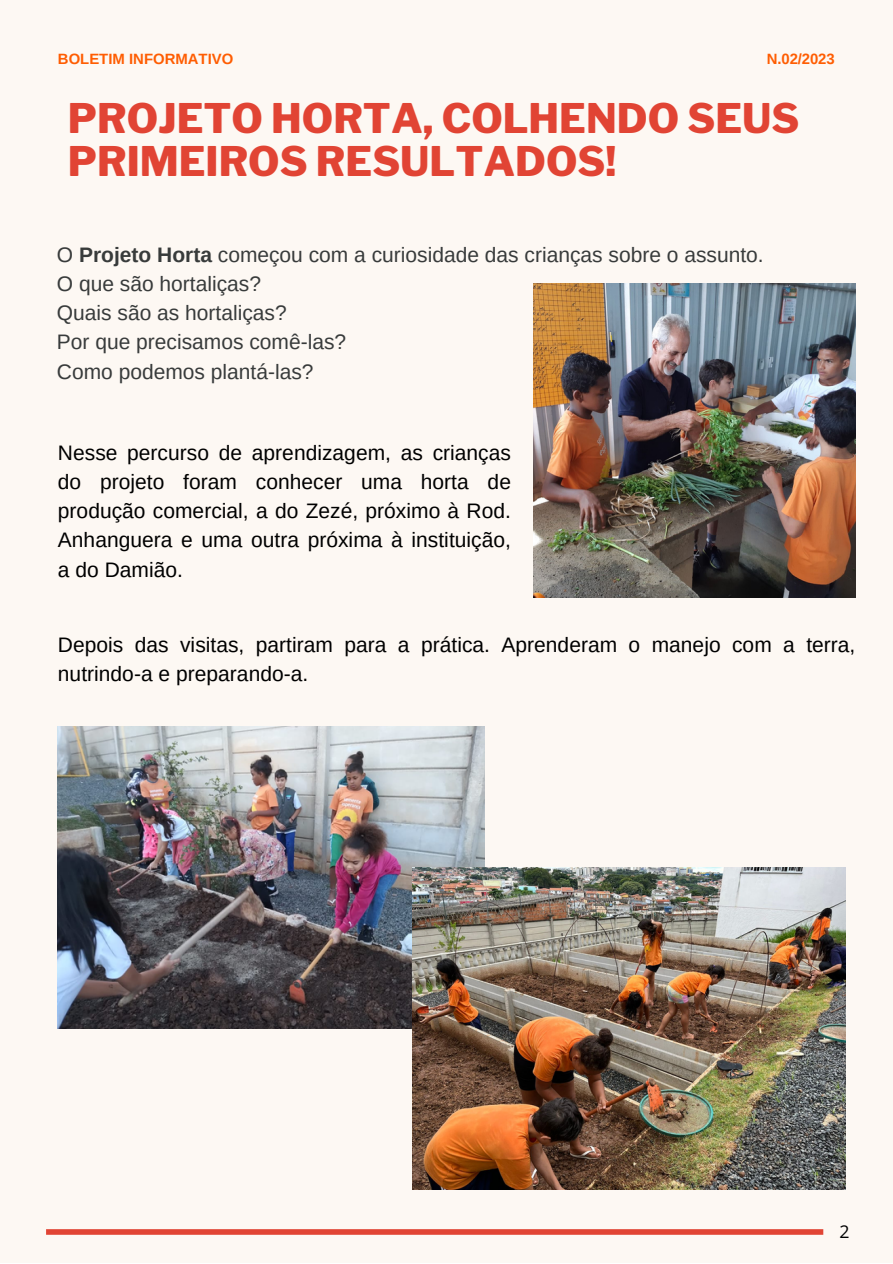
<style>
.page{position:relative;width:893px;height:1264px;background:#fff}
.page>*{position:absolute;margin:0;border:0;box-sizing:border-box;transform-origin:0 0}
.t1{font:800 40.5px/43.8px "Libre Franklin";color:#e14434}
.t2{font:21px/29.2px "Arimo";color:#000;text-align:justify}
.t3{font:21px "Arimo";color:#383b3b}
.t4{font:17.7px "Open Sans";color:#000}
.t5{font:700 14.85px "Arimo";color:#ff5d02}
.s1{font-weight:700}
</style>
<div class="page">
<div style="left:0;top:0;width:892px;height:1262px;background:#fdf8f3"></div>
<div style="left:46px;top:1229px;width:777px;height:5px;background:#e14434"></div>
<img style="left:533px;top:283px;width:322px;height:314px">
<img style="left:58px;top:726px;width:426px;height:302px">
<img style="left:412px;top:867px;width:433px;height:322px">
<p class="t5" style="left:58px;top:50px;width:177px">BOLETIM INFORMATIVO</p>
<p class="t5" style="left:766px;top:50px;width:69px">N.02/2023</p>
<p class="t1" style="left:68px;top:96px;width:733px">PROJETO HORTA, COLHENDO SEUS<br>PRIMEIROS RESULTADOS!</p>
<p class="t3" style="left:57px;top:243px;width:708px">O <span class="s1">Projeto Horta</span> começou com a curiosidade das crianças sobre o assunto.</p>
<p class="t3" style="left:57px;top:272px;width:206px">O que são hortaliças?</p>
<p class="t3" style="left:57px;top:301px;width:231px">Quais são as hortaliças?</p>
<p class="t3" style="left:57px;top:330px;width:291px">Por que precisamos comê-las?</p>
<p class="t3" style="left:57px;top:360px;width:258px">Como podemos plantá-las?</p>
<p class="t2" style="left:58px;top:438px;width:454px">Nesse percurso de aprendizagem, as crianças do projeto foram conhecer uma horta de produção comercial, a do Zezé, próximo à Rod.<br>Anhanguera e uma outra próxima à instituição, a do Damião.</p>
<p class="t2" style="left:58px;top:629px;width:799px">Depois das visitas, partiram para a prática. Aprenderam o manejo com a terra, nutrindo-a e preparando-a.</p>
<p class="t4" style="left:839px;top:1219px;width:12px">2</p>
</div>
